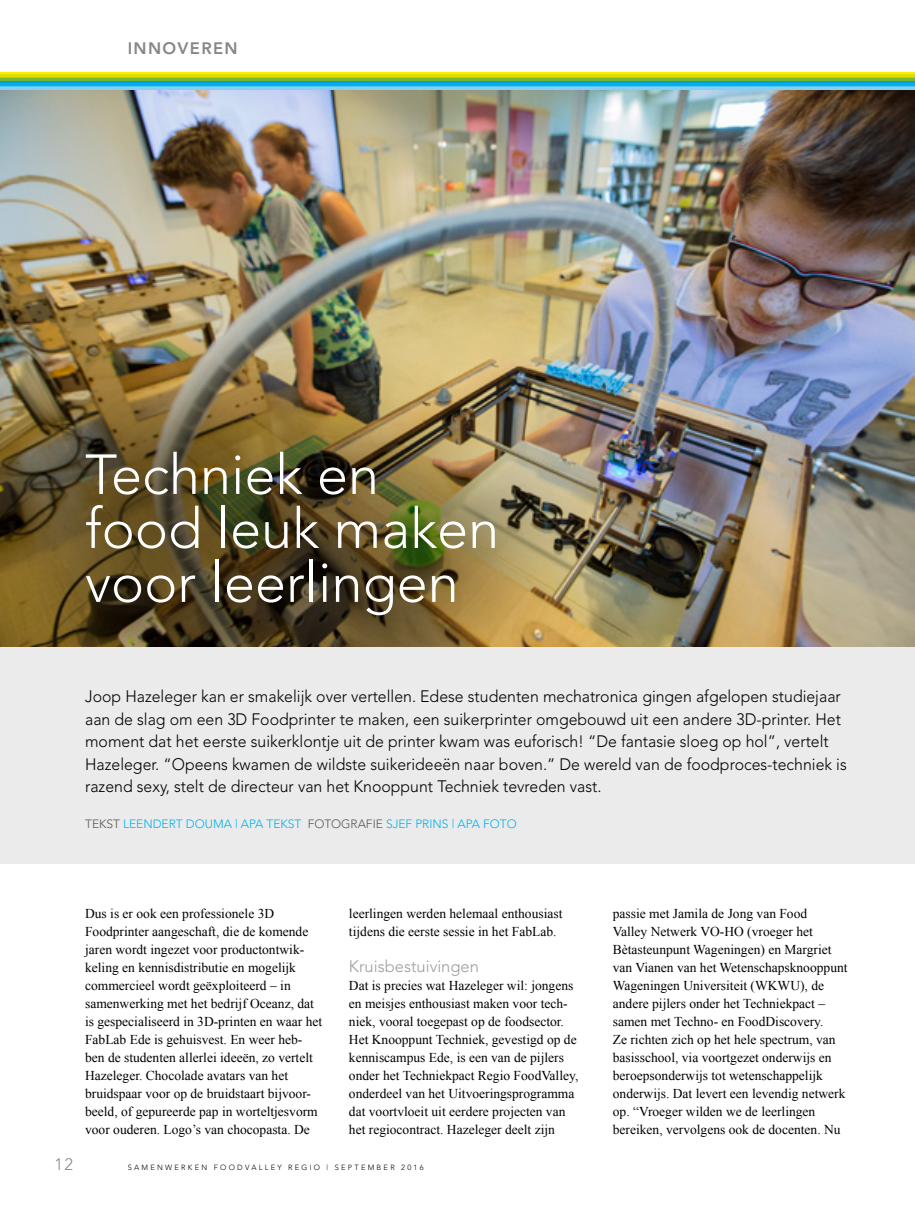
<style>
.page{position:relative;width:915px;height:1212px;background:#fff}
.page>*{position:absolute;margin:0;border:0;box-sizing:border-box;transform-origin:0 0}
.t1{font:300 55.8px/54px "Avenir";color:#fff}
.t2{font:300 16.5px/22.5px "Avenir";color:#000;scale:.96 1}
.t3{font:300 16.5px "Avenir";color:#9d9d9c}
.t4{font:800 16.5px "Avenir";letter-spacing:.08em;color:#878787}
.t5{font:300 16.5px "Avenir";color:#878787}
.t6{font:13.5px/18px "Times New Roman";color:#000}
.t7{font:300 12px "Avenir";color:#00b1eb}
.t8{font:300 7.5px "Avenir";letter-spacing:.3em;color:#000}
.s1{color:#575756}
</style>
<div class="page">
<img style="left:0;top:90px;width:914px;height:558px">
<div style="left:0;top:329px;width:618px;height:408px;background:#000;opacity:.45"></div>
<hr style="left:0;top:72px;width:914px;height:2px;background:#ffed00">
<hr style="left:0;top:81px;width:914px;height:2px;background:#009fe3">
<hr style="left:0;top:76px;width:914px;height:3px;background:#bccf00">
<hr style="left:0;top:86px;width:914px;height:2px;background:#5bc5f2">
<hr style="left:0;top:74px;width:914px;height:2px;background:#dedc00">
<hr style="left:0;top:83px;width:914px;height:3px;background:#00b1eb">
<hr style="left:0;top:79px;width:914px;height:2px;background:#76b82a">
<hr style="left:0;top:88px;width:914px;height:2px;background:#83d0f5">
<div style="left:0;top:648px;width:914px;height:216px;background:#ebebeb"></div>
<p class="t4" style="left:128px;top:39px;width:111px">INNOVEREN</p>
<h1 class="t1" style="left:85px;top:448px;width:415px">Techniek en food leuk maken voor leerlingen</h1>
<p class="t2" style="left:85px;top:685px;width:794px">Joop Hazeleger kan er smakelijk over vertellen. Edese studenten mechatronica gingen afgelopen studiejaar aan de slag om een 3D Foodprinter te maken, een suikerprinter omgebouwd uit een andere 3D-printer. Het moment dat het eerste suikerklontje uit de printer kwam was euforisch! “De fantasie sloeg op hol”, vertelt Hazeleger. “Opeens kwamen de wildste suikerideeën naar boven.” De wereld van de foodproces-techniek is razend sexy, stelt de directeur van het Knooppunt Techniek tevreden vast.</p>
<p class="t7" style="left:85px;top:817px;width:433px"><span class="s1">TEKST</span> LEENDERT DOUMA | APA TEKST <span class="s1">FOTOGRAFIE</span> SJEF PRINS | APA FOTO</p>
<p class="t5" style="left:55px;top:1155px;width:20px">12</p>
<p class="t6" style="left:85px;top:904px;width:238px">Dus is er ook een professionele 3D Foodprinter aangeschaft, die de komende jaren wordt ingezet voor productontwik&shy;keling en kennisdistributie en mogelijk commercieel wordt geëxploiteerd – in samenwerking met het bedrijf Oceanz, dat is gespecialiseerd in 3D-printen en waar het FabLab Ede is gehuisvest. En weer heb&shy;ben de studenten allerlei ideeën, zo vertelt Hazeleger. Chocolade avatars van het bruidspaar voor op de bruidstaart bijvoor&shy;beeld, of gepureerde pap in worteltjesvorm voor ouderen. Logo’s van chocopasta. De</p>
<p class="t6" style="left:349px;top:904px;width:215px">leerlingen werden helemaal enthousiast tijdens die eerste sessie in het FabLab.</p>
<p class="t3" style="left:349px;top:957px;width:131px">Kruisbestuivingen</p>
<p class="t6" style="left:349px;top:976px;width:231px">Dat is precies wat Hazeleger wil: jongens en meisjes enthousiast maken voor tech&shy;niek, vooral toegepast op de foodsector.<br>Het Knooppunt Techniek, gevestigd op de kenniscampus Ede, is een van de pijlers onder het Techniekpact Regio FoodValley, onderdeel van het Uitvoeringsprogramma dat voortvloeit uit eerdere projecten van het regiocontract. Hazeleger deelt zijn</p>
<p class="t8" style="left:128px;top:1163px;width:297px">SAMENWERKEN FOODVALLEY REGIO | SEPTEMBER 2016</p>
<p class="t6" style="left:612px;top:904px;width:236px">passie met Jamila de Jong van Food<br>Valley Netwerk VO-HO (vroeger het Bètasteunpunt Wageningen) en Margriet van Vianen van het Wetenschapsknooppunt Wageningen Universiteit (WKWU), de andere pijlers onder het Techniekpact – samen met Techno- en FoodDiscovery.<br>Ze richten zich op het hele spectrum, van basisschool, via voortgezet onderwijs en beroepsonderwijs tot wetenschappelijk onderwijs. Dat levert een levendig netwerk op. “Vroeger wilden we de leerlingen bereiken, vervolgens ook de docenten. Nu</p>
</div>
